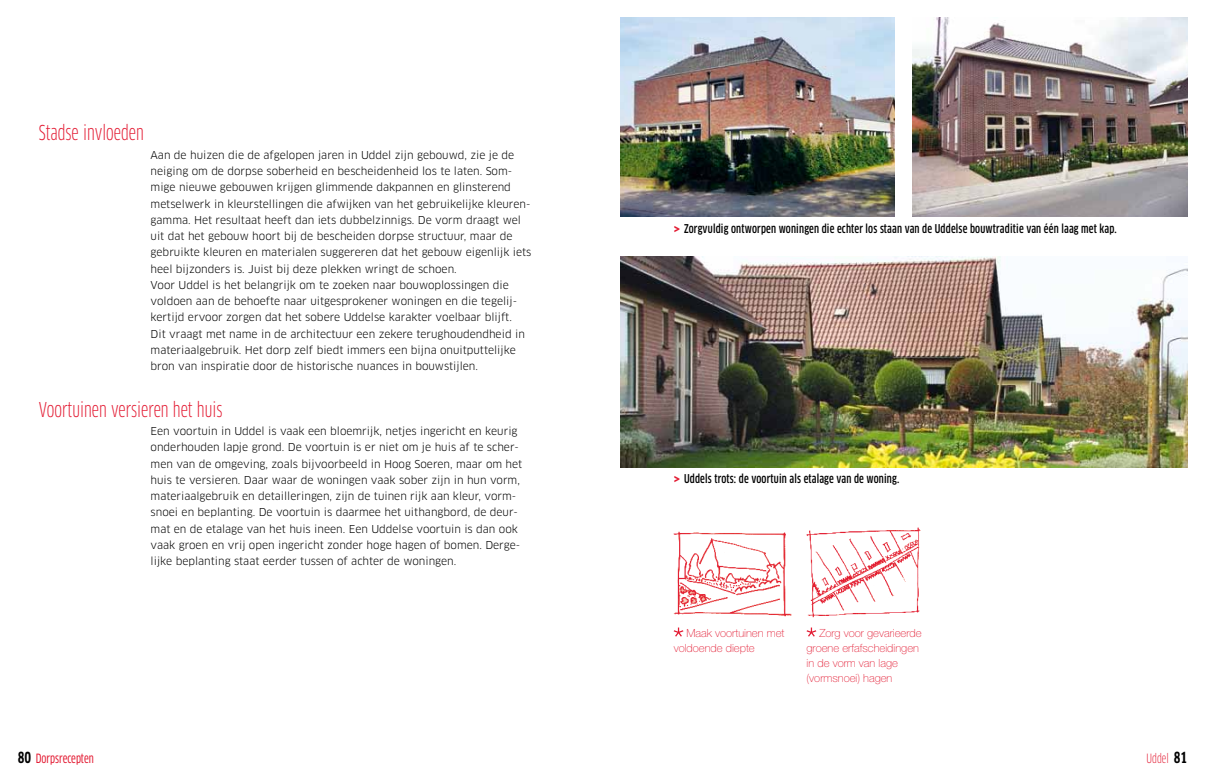
<style>
.page{position:relative;width:1205px;height:780px;background:#fff}
.page>*{position:absolute;margin:0;border:0;box-sizing:border-box;transform-origin:0 0}
.t1{font:20px "Clan Cond";color:#e31a32}
.t2{font:12.5px "Clan Cond News";color:#e31a32}
.t3{font:12.5px "Clan Cond";color:#e31a32}
.t4{font:500 11.88px "Clan Cond";letter-spacing:.015em;color:#000}
.t5{font:100 11.25px/15px "Helvetica Neue";color:#e31a32}
.t6{font:10.62px/16.2px "Clan";color:#000}
.s1{font-family:"Clan";font-weight:700;color:#e31a32}
.s2{font-family:"Clan Cond";font-weight:700;font-size:15px;color:#000}
.s3{font-weight:700;font-size:15px;color:#000}
</style>
<div class="page">
<img style="left:806px;top:527px;width:115px;height:91px">
<img style="left:673px;top:531px;width:119px;height:86px">
<img style="left:620px;top:256px;width:567px;height:212px">
<svg style="left:674px;top:627px;width:9px;height:9px"></svg>
<svg style="left:806px;top:627px;width:10px;height:9px"></svg>
<img style="left:912px;top:18px;width:275px;height:198px">
<img style="left:620px;top:18px;width:275px;height:198px">
<h1 class="t1" style="left:39px;top:120px;width:106px">Stadse invloeden</h1>
<p class="t6" style="left:151px;top:147px;width:382px">Aan de huizen die de afgelopen jaren in Uddel zijn gebouwd, zie je de neiging om de dorpse soberheid en bescheidenheid los te laten. Som&shy;mige nieuwe gebouwen krijgen glimmende dakpannen en glinsterend metselwerk in kleurstellingen die afwijken van het gebruikelijke kleuren&shy;gamma. Het resultaat heeft dan iets dubbelzinnigs. De vorm draagt wel uit dat het gebouw hoort bij de bescheiden dorpse structuur, maar de gebruikte kleuren en materialen suggereren dat het gebouw eigenlijk iets heel bijzonders is. Juist bij deze plekken wringt de schoen.<br>Voor Uddel is het belangrijk om te zoeken naar bouwoplossingen die voldoen aan de behoefte naar uitgesprokener woningen en die tegelij&shy;kertijd ervoor zorgen dat het sobere Uddelse karakter voelbaar blijft.<br>Dit vraagt met name in de architectuur een zekere terughoudendheid in materiaalgebruik. Het dorp zelf biedt immers een bijna onuitputtelijke bron van inspiratie door de historische nuances in bouwstijlen.</p>
<h1 class="t1" style="left:39px;top:397px;width:185px">Voortuinen versieren het huis</h1>
<p class="t6" style="left:151px;top:423px;width:373px">Een voortuin in Uddel is vaak een bloemrijk, netjes ingericht en keurig onderhouden lapje grond. De voortuin is er niet om je huis af te scher&shy;men van de omgeving, zoals bijvoorbeeld in Hoog Soeren, maar om het huis te versieren. Daar waar de woningen vaak sober zijn in hun vorm, materiaalgebruik en detailleringen, zijn de tuinen rijk aan kleur, vorm&shy;snoei en beplanting. De voortuin is daarmee het uithangbord, de deur&shy;mat en de etalage van het huis ineen. Een Uddelse voortuin is dan ook vaak groen en vrij open ingericht zonder hoge hagen of bomen. Derge&shy;lijke beplanting staat eerder tussen of achter de woningen.</p>
<p class="t4" style="left:673px;top:221px;width:445px"><span class="s1">&gt;</span> Zorgvuldig ontworpen woningen die echter los staan van de Uddelse bouwtraditie van één laag met kap.</p>
<p class="t4" style="left:673px;top:471px;width:227px"><span class="s1">&gt;</span> Uddels trots: de voortuin als etalage van de woning.</p>
<p class="t5" style="left:674px;top:625px;width:112px;text-indent:13px">Maak voortuinen met voldoende diepte</p>
<p class="t5" style="left:806px;top:625px;width:116px;text-indent:13px">Zorg voor gevarieerde groene erfafscheidingen in de vorm van lage (vormsnoei) hagen</p>
<p class="t2" style="left:18px;top:751px;width:78px"><span class="s2">80</span> Dorpsrecepten</p>
<p class="t3" style="left:1146px;top:751px;width:42px">Uddel <span class="s3">81</span></p>
</div>
